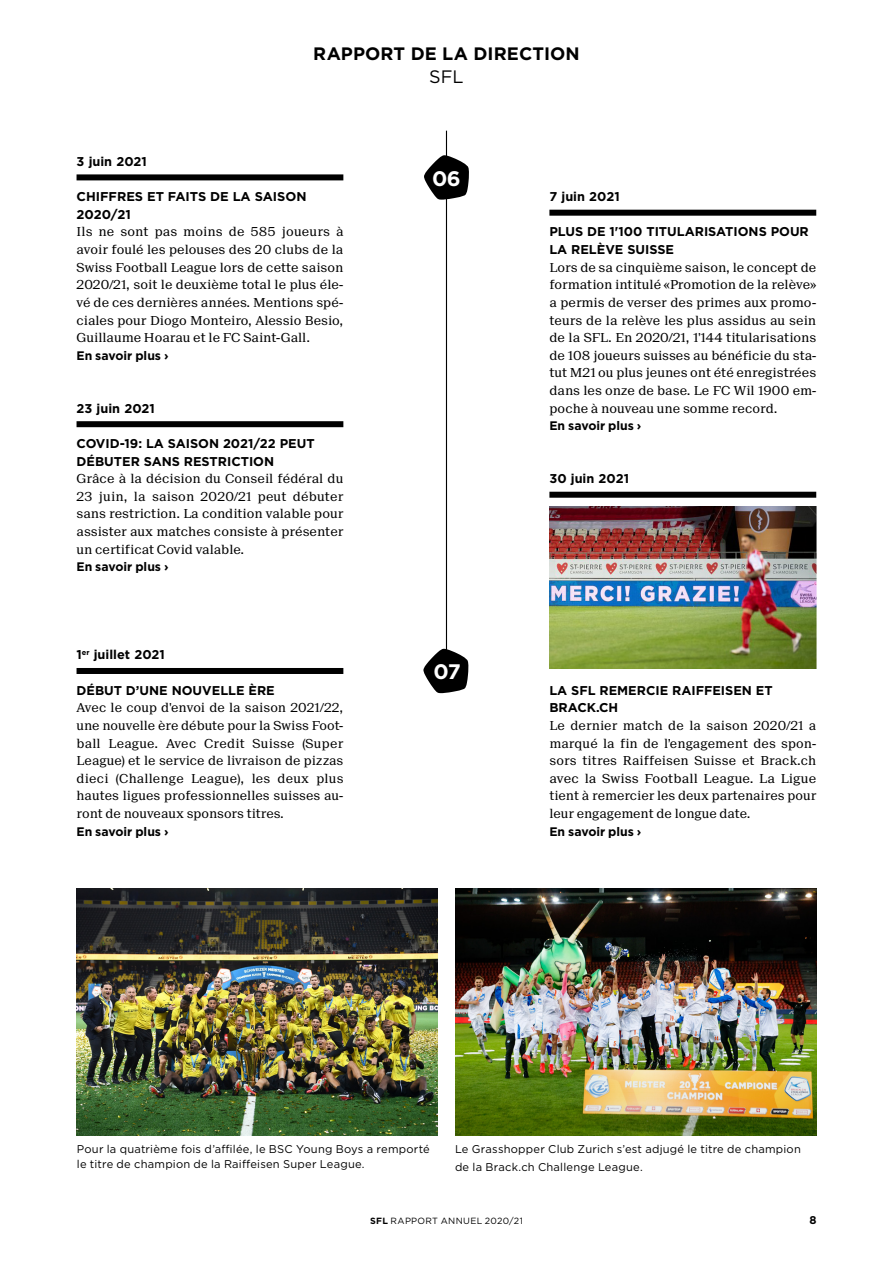
<style>
.page{position:relative;width:893px;height:1263px;background:#fff}
.page>*{position:absolute;margin:0;border:0;box-sizing:border-box;transform-origin:0 0}
.t1{font:700 21px "Gotham";color:#fff}
.t2{font:700 18px "Gotham";letter-spacing:.005em;color:#000}
.t3{font:18px "Gotham";color:#000}
.t4{font:700 12.75px/17.5px "Gotham";color:#000}
.t5{font:12.3px/17.5px "Suisse Neue";color:#000;text-align:justify}
.t6{font:700 12.3px "Gotham";color:#000}
.t7{font:11.25px/15px "Gotham";letter-spacing:.02em;color:#000}
.t8{font:700 11.25px "Gotham";color:#000}
.t9{font:9px "Gotham";letter-spacing:.03em;color:#000}
.s1{font-weight:700}
</style>
<div class="page">
<hr style="left:446px;top:131px;width:1px;height:522px;background:#000">
<img style="left:549px;top:506px;width:267px;height:162px">
<div style="left:549px;top:492px;width:267px;height:6px;background:#000"></div>
<div style="left:77px;top:668px;width:266px;height:6px;background:#000"></div>
<div style="left:77px;top:421px;width:266px;height:6px;background:#000"></div>
<div style="left:77px;top:174px;width:266px;height:6px;background:#000"></div>
<div style="left:549px;top:210px;width:267px;height:6px;background:#000"></div>
<svg style="left:424px;top:155px;width:45px;height:45px"></svg>
<svg style="left:423px;top:649px;width:46px;height:44px"></svg>
<img style="left:77px;top:889px;width:361px;height:246px">
<img style="left:455px;top:889px;width:361px;height:246px">
<h2 class="t2" style="left:313px;top:42px;width:268px">RAPPORT DE LA DIRECTION</h2>
<h2 class="t3" style="left:429px;top:65px;width:36px">SFL</h2>
<p class="t4" style="left:77px;top:153px;width:72px">3 juin 2021</p>
<p class="t4" style="left:77px;top:188px;width:232px">CHIFFRES ET FAITS DE LA SAISON<br>2020/21</p>
<p class="t5" style="left:77px;top:223px;width:268px">Ils ne sont pas moins de 585 joueurs à avoir foulé les pelouses des 20 clubs de la Swiss Football League lors de cette saison 2020/21, soit le deuxième total le plus éle&shy;vé de ces dernières années. Mentions spé&shy;ciales pour Diogo Monteiro, Alessio Besio, Guillaume Hoarau et le FC Saint-Gall.</p>
<p class="t6" style="left:77px;top:347px;width:94px">En savoir plus ›</p>
<p class="t4" style="left:77px;top:399px;width:80px">23 juin 2021</p>
<p class="t4" style="left:77px;top:435px;width:240px">COVID-19: LA SAISON 2021/22 PEUT<br>DÉBUTER SANS RESTRICTION</p>
<p class="t5" style="left:77px;top:470px;width:268px">Grâce à la décision du Conseil fédéral du 23 juin, la saison 2020/21 peut débuter sans restriction. La condition valable pour assister aux matches consiste à présenter un certificat Covid valable.</p>
<p class="t6" style="left:77px;top:559px;width:94px">En savoir plus ›</p>
<p class="t4" style="left:77px;top:646px;width:90px">1<sup>er</sup> juillet 2021</p>
<p class="t4" style="left:77px;top:681px;width:200px">DÉBUT D’UNE NOUVELLE ÈRE</p>
<p class="t5" style="left:77px;top:699px;width:268px">Avec le coup d'envoi de la saison 2021/22, une nouvelle ère débute pour la Swiss Foot&shy;ball League. Avec Credit Suisse (Super League) et le service de livraison de pizzas dieci (Challenge League), les deux plus hautes ligues professionnelles suisses au&shy;ront de nouveaux sponsors titres.</p>
<p class="t6" style="left:77px;top:823px;width:94px">En savoir plus ›</p>
<h1 class="t1" style="left:432px;top:164px;width:30px">06</h1>
<h1 class="t1" style="left:433px;top:658px;width:29px">07</h1>
<p class="t4" style="left:549px;top:188px;width:72px">7 juin 2021</p>
<p class="t4" style="left:549px;top:223px;width:261px">PLUS DE 1'100 TITULARISATIONS POUR<br>LA RELÈVE SUISSE</p>
<p class="t5" style="left:549px;top:258px;width:268px">Lors de sa cinquième saison, le concept de formation intitulé «Promotion de la relève» a permis de verser des primes aux promo&shy;teurs de la relève les plus assidus au sein de la SFL. En 2020/21, 1'144 titularisations de 108 joueurs suisses au bénéficie du sta&shy;tut M21 ou plus jeunes ont été enregistrées dans les onze de base. Le FC Wil 1900 em&shy;poche à nouveau une somme record.</p>
<p class="t6" style="left:549px;top:418px;width:94px">En savoir plus ›</p>
<p class="t4" style="left:549px;top:470px;width:81px">30 juin 2021</p>
<p class="t4" style="left:549px;top:681px;width:225px">LA SFL REMERCIE RAIFFEISEN ET<br>BRACK.CH</p>
<p class="t5" style="left:549px;top:717px;width:268px">Le dernier match de la saison 2020/21 a marqué la fin de l’engagement des spon&shy;sors titres Raiffeisen Suisse et Brack.ch avec la Swiss Football League. La Ligue tient à remercier les deux partenaires pour leur engagement de longue date.</p>
<p class="t6" style="left:549px;top:823px;width:94px">En savoir plus ›</p>
<p class="t7" style="left:77px;top:1141px;width:354px">Pour la quatrième fois d’affilée, le BSC Young Boys a remporté le titre de champion de la Raiffeisen Super League.</p>
<p class="t7" style="left:455px;top:1140px;width:347px;line-height:17.7px">Le Grasshopper Club Zurich s’est adjugé le titre de champion de la Brack.ch Challenge League.</p>
<p class="t9" style="left:370px;top:1214px;width:154px"><span class="s1">SFL</span> RAPPORT ANNUEL 2020/21</p>
<p class="t8" style="left:809px;top:1212px;width:9px">8</p>
</div>
